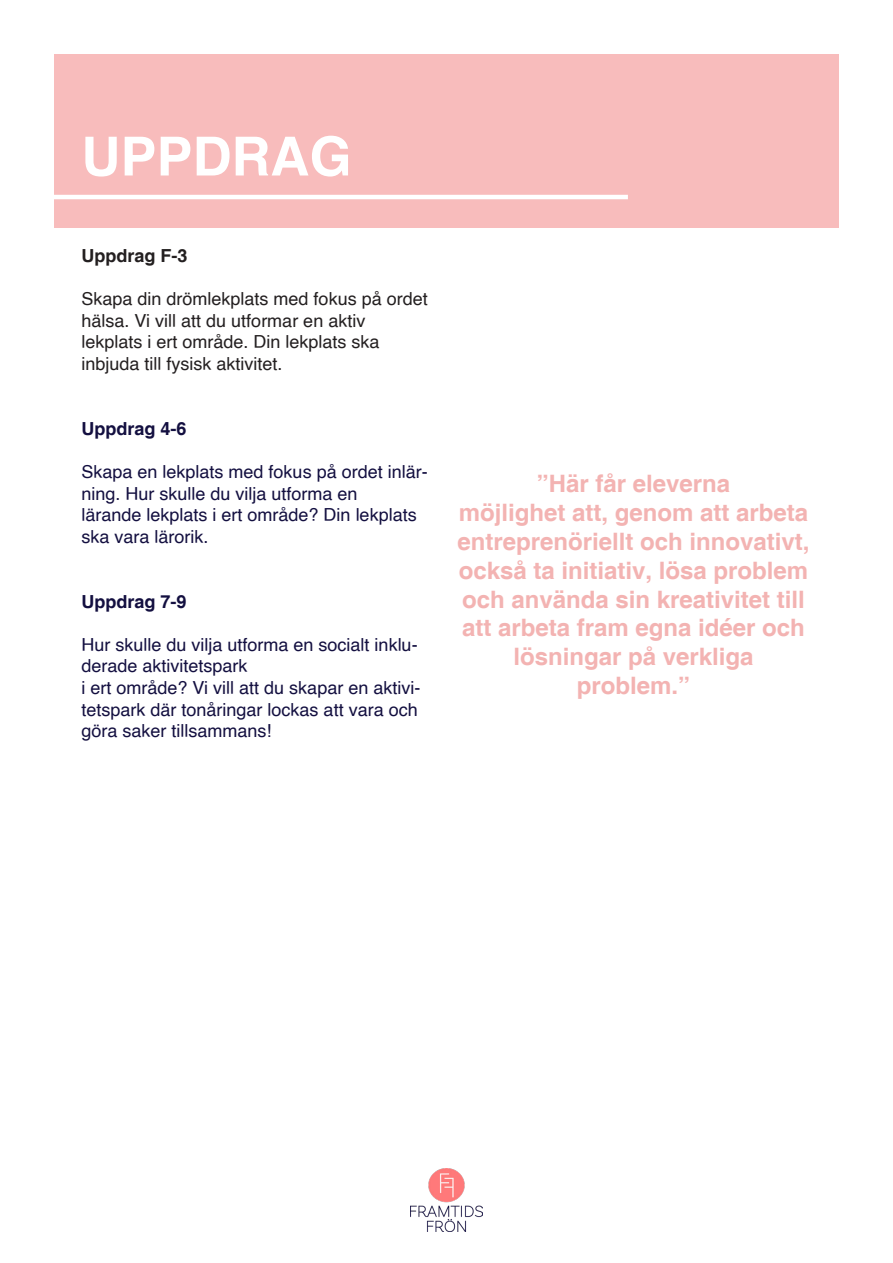
<style>
.page{position:relative;width:893px;height:1263px;background:#fff}
.page>*{position:absolute;margin:0;border:0;box-sizing:border-box;transform-origin:0 0}
.t1{font:700 54px "Helvetica";color:#fff}
.t2{font:700 24px/28.8px "Helvetica";color:#f3b3b2}
.t3{font:18px/21.6px "Helvetica";color:#130f40}
.t4{font:18px/21.6px "Helvetica";color:#231f20}
.t5{font:700 18px "Helvetica";color:#130f40}
.t6{font:700 18px "Helvetica";color:#231f20}
</style>
<div class="page">
<div style="left:54px;top:54px;width:785px;height:173px;background:#f8bcbc"></div>
<hr style="left:54px;top:195px;width:574px;height:4px;background:#fff">
<img style="left:411px;top:1168px;width:71px;height:64px">
<p class="t1" style="left:82px;top:124px;width:272px">UPPDRAG</p>
<p class="t6" style="left:82px;top:245px;width:108px">Uppdrag F-3</p>
<p class="t4" style="left:82px;top:289px;width:348px">Skapa din drömlekplats med fokus på ordet hälsa. Vi vill att du utformar en aktiv</p>
<p class="t4" style="left:82px;top:332px;width:300px">lekplats i ert område. Din lekplats ska</p>
<p class="t4" style="left:82px;top:353px;width:203px">inbjuda till fysisk aktivitet.</p>
<p class="t5" style="left:82px;top:417px;width:107px">Uppdrag 4-6</p>
<p class="t3" style="left:82px;top:461px;width:348px">Skapa en lekplats med fokus på ordet inlär&shy;ning. Hur skulle du vilja utforma en</p>
<p class="t3" style="left:82px;top:505px;width:337px">lärande lekplats i ert område? Din lekplats ska vara lärorik.</p>
<p class="t5" style="left:82px;top:590px;width:107px">Uppdrag 7-9</p>
<p class="t3" style="left:82px;top:634px;width:338px">Hur skulle du vilja utforma en socialt inklu&shy;derade aktivitetspark</p>
<p class="t3" style="left:82px;top:677px;width:340px">i ert område? Vi vill att du skapar en aktivi&shy;tetspark där tonåringar lockas att vara och göra saker tillsammans!</p>
<p class="t2" style="left:537px;top:471px;width:195px">”Här får eleverna</p>
<p class="t2" style="left:457px;top:499px;width:354px">möjlighet att, genom att arbeta entreprenöriellt och innovativt, också ta initiativ, lösa problem och använda sin kreativitet till att arbeta fram egna idéer och</p>
<p class="t2" style="left:513px;top:643px;width:242px">lösningar på verkliga</p>
<p class="t2" style="left:577px;top:672px;width:115px">problem.”</p>
</div>
